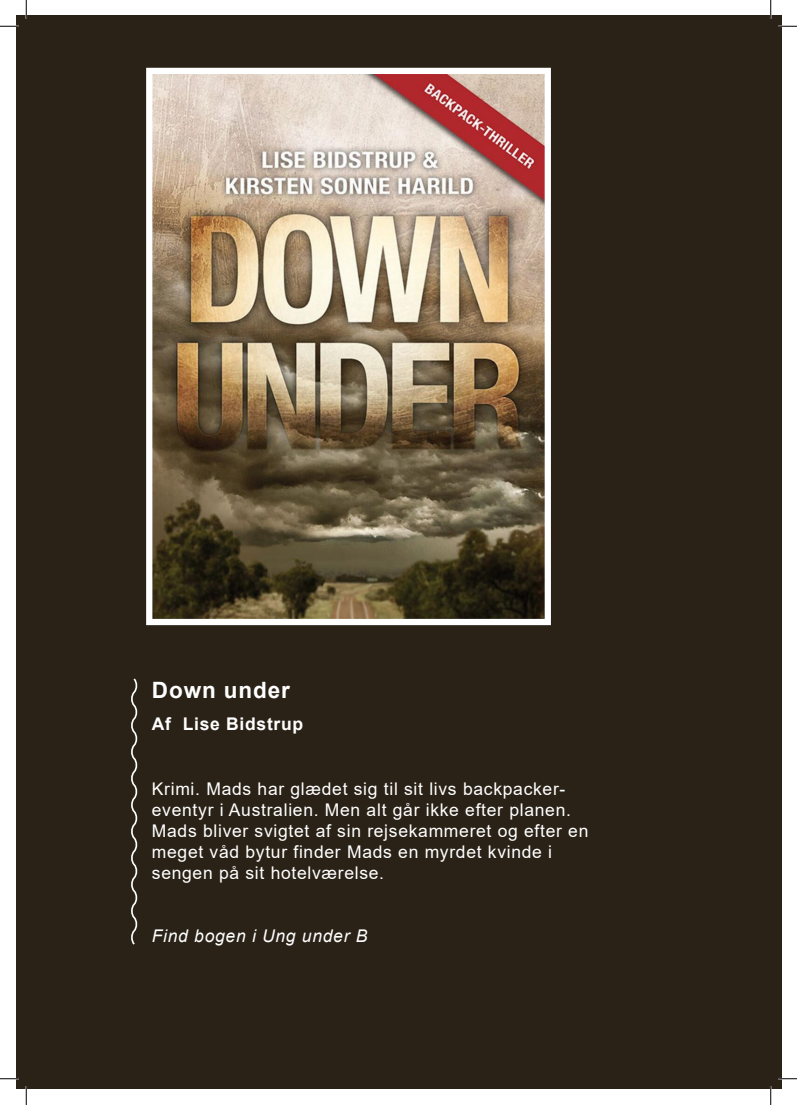
<style>
.page{position:relative;width:797px;height:1105px;background:#fff}
.page>*{position:absolute;margin:0;border:0;box-sizing:border-box;transform-origin:0 0}
.Body_Text{font:700 22.5px "Arial";letter-spacing:.04em;color:#fff}
.Body_Text-2{font:17.5px/21px "Arial";letter-spacing:.04em;color:#fff}
.Body_Text-3{font:italic 17.5px "Arial";letter-spacing:.04em;color:#fff}
.Body_Text-4{font:700 17.5px "Arial";letter-spacing:.04em;color:#fff}
</style>
<div class="page">
<div style="left:16px;top:16px;width:765px;height:1073px;background:#2a2217"></div>
<img style="left:153px;top:75px;width:391px;height:543px">
<div style="left:146px;top:68px;width:405px;height:557px;border:6px solid #fff"></div>
<svg style="left:131px;top:678px;width:7px;height:267px"></svg>
<svg style="left:0;top:25px;width:19px;height:2px"></svg>
<svg style="left:778px;top:25px;width:19px;height:2px"></svg>
<svg style="left:0;top:1078px;width:19px;height:1px"></svg>
<svg style="left:778px;top:1078px;width:19px;height:1px"></svg>
<svg style="left:25px;top:0;width:2px;height:19px"></svg>
<svg style="left:25px;top:1086px;width:2px;height:19px"></svg>
<svg style="left:770px;top:0;width:1px;height:19px"></svg>
<svg style="left:770px;top:1086px;width:1px;height:19px"></svg>
<p class="Body_Text" style="left:152px;top:675px;width:140px">Down under</p>
<p class="Body_Text-4" style="left:152px;top:712px;width:153px">Af Lise Bidstrup</p>
<p class="Body_Text-2" style="left:152px;top:778px;width:438px">Krimi. Mads har glædet sig til sit livs backpacker&shy;eventyr i Australien. Men alt går ikke efter planen.<br>Mads bliver svigtet af sin rejsekammeret og efter en meget våd bytur finder Mads en myrdet kvinde i sengen på sit hotelværelse.</p>
<p class="Body_Text-3" style="left:152px;top:924px;width:217px">Find bogen i Ung under B</p>
</div>
